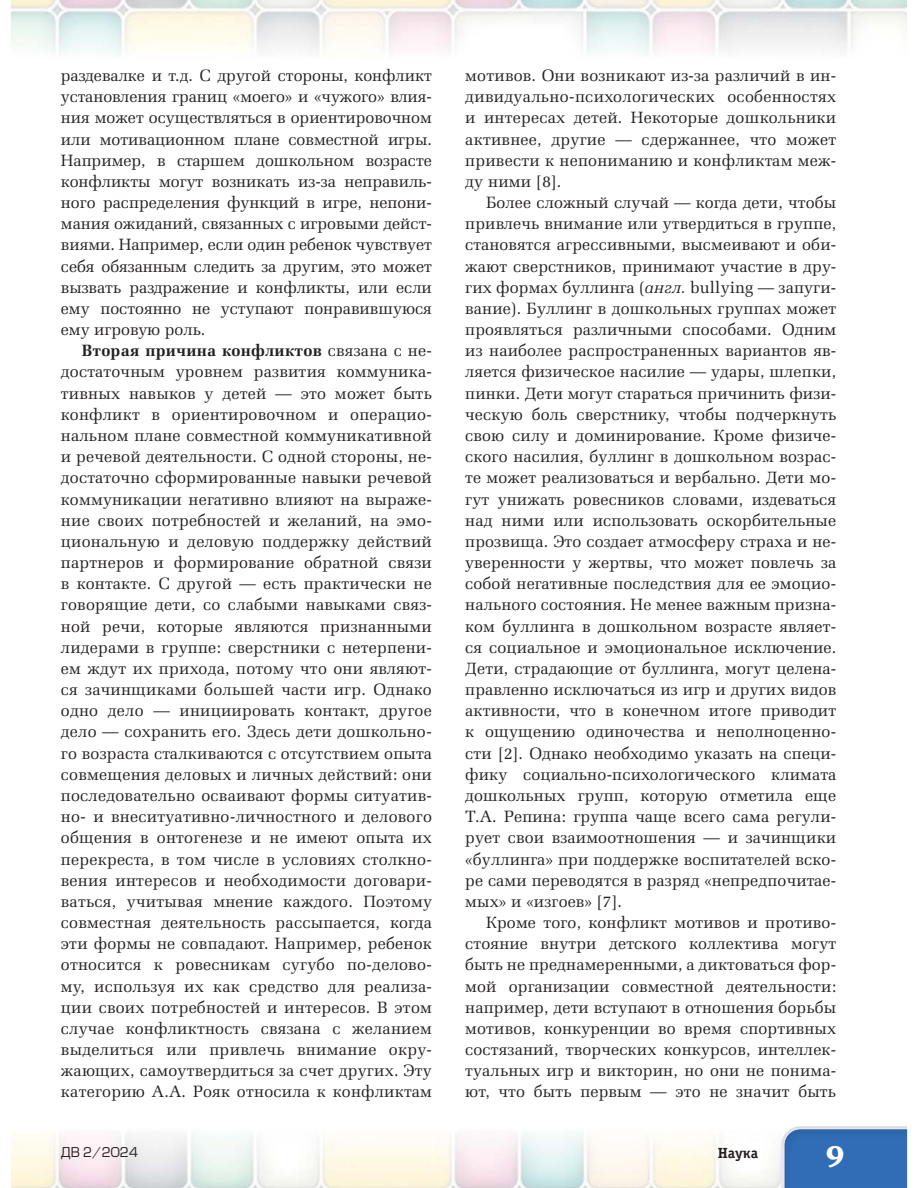
<style>
.page{position:relative;width:918px;height:1188px;background:#fff}
.page>*{position:absolute;margin:0;border:0;box-sizing:border-box;transform-origin:0 0}
.t1{font:29.4px "Charter ITC Black";color:#fff}
.t2{font:16.5px/21.1px "Zapf Elliptical 711 BT";letter-spacing:.01em;color:#231f20;text-align:justify}
.t3{font:14.7px "Officina Serif Bold ITC";color:#231f20}
.t4{font:13.2px "Europe";color:#231f20}
.s1{font-weight:700}
.s2{font-style:italic}
</style>
<div class="page">
<img style="left:11px;top:0;width:896px;height:56px">
<img style="left:11px;top:1133px;width:770px;height:55px">
<img style="left:793px;top:1126px;width:114px;height:2px">
<img style="left:781px;top:1128px;width:126px;height:60px">
<p class="t2" style="left:61px;top:66px;width:373px">раздевалке и т.д. С другой стороны, конфликт установления границ «моего» и «чужого» влия&shy;ния может осуществляться в ориентировочном или мотивационном плане совместной игры.<br>Например, в старшем дошкольном возрасте конфликты могут возникать из-за неправиль&shy;ного распределения функций в игре, непони&shy;мания ожиданий, связанных с игровыми дейст&shy;вия ми. Например, если один ребенок чувствует себя обязанным следить за другим, это может вызвать раздражение и конфликты, или если ему постоянно не уступают понравившуюся ему игровую роль.</p>
<p class="t2" style="left:61px;top:341px;width:373px;text-indent:21px"><span class="s1">Вторая причина конфликтов</span> связана с не&shy;достаточным уровнем развития коммуника&shy;тивных навыков у детей <span class="s2">—</span> это может быть конфликт в ориентировочном и операцио&shy;нальном плане совместной коммуникативной и речевой деятельности. С одной стороны, не&shy;достаточно сформированные навыки речевой коммуникации негативно влияют на выраже&shy;ние своих потребностей и желаний, на эмо&shy;циональную и деловую поддержку действий партнеров и формирование обратной связи в контакте. С другой — есть практически не говорящие дети, со слабыми навыками связ&shy;ной речи, которые являются признанными лидерами в группе: сверстники с нетерпени&shy;ем ждут их прихода, потому что они являют&shy;ся зачинщиками большей части игр. Однако одно дело — инициировать контакт, другое дело — сохранить его. Здесь дети дошкольно&shy;го возраста сталкиваются с отсутствием опыта совмещения деловых и личных действий: они последовательно осваивают формы ситуатив&shy;но- и внеситуативно-личностного и делового общения в онтогенезе и не имеют опыта их перекреста, в том числе в условиях столкно&shy;вения интересов и необходимости договари&shy;ваться, учитывая мнение каждого. Поэтому совместная деятельность рассыпается, когда эти формы не совпадают. Например, ребенок относится к ровесникам сугубо по-делово&shy;му, используя их как средство для реализа&shy;ции своих потребностей и интересов. В этом случае конфликтность связана с желанием выделиться или привлечь внимание окру&shy;жающих, самоутвердиться за счет других. Эту категорию А.А. Рояк относила к конфликтам</p>
<p class="t2" style="left:465px;top:66px;width:372px">мотивов. Они возникают из-за различий в ин&shy;дивидуально-психологических особенностях и интересах детей. Некоторые дошкольники активнее, другие — сдержаннее, что может привести к непониманию и конфликтам меж&shy;ду ними [8].</p>
<p class="t2" style="left:465px;top:193px;width:373px;text-indent:21px">Более сложный случай — когда дети, чтобы привлечь внимание или утвердиться в группе, становятся агрессивными, высмеивают и оби&shy;жают сверстников, принимают участие в дру&shy;гих формах буллинга (<span class="s2">англ.</span> bullying — запуги&shy;вание). Буллинг в дошкольных группах может проявляться различными способами. Одним из наиболее распространенных вариантов яв&shy;ляется физическое насилие — удары, шлепки, пинки. Дети могут стараться причинить физи&shy;ческую боль сверстнику, чтобы подчеркнуть свою силу и доминирование. Кроме физиче&shy;ского насилия, буллинг в дошкольном возрас&shy;те может реализоваться и вербально. Дети мо&shy;гут унижать ровесников словами, издеваться над ними или использовать оскорбительные прозвища. Это создает атмосферу страха и не&shy;уверенности у жертвы, что может повлечь за собой негативные последствия для ее эмоцио&shy;нального состояния. Не менее важным призна&shy;ком буллинга в дошкольном возрасте являет&shy;ся социальное и эмоциональное исключение.<br>Дети, страдающие от буллинга, могут целена&shy;правленно исключаться из игр и других видов активности, что в конечном итоге приводит к ощущению одиночества и неполноценно&shy;сти [2]. Однако необходимо указать на специ&shy;фику социально-психологического климата дошкольных групп, которую отметила еще Т.А. Репина: группа чаще всего сама регули&shy;рует свои взаимоотношения — и зачинщики «буллинга» при поддержке воспитателей вско&shy;ре сами переводятся в разряд «непредпочитае&shy;мых» и «изгоев» [7].</p>
<p class="t2" style="left:465px;top:913px;width:373px;text-indent:21px">Кроме того, конфликт мотивов и противо&shy;стояние внутри детского коллектива могут быть не преднамеренными, а диктоваться фор&shy;мой организации совместной деятельности: например, дети вступают в отношения борьбы мотивов, конкуренции во время спортивных состязаний, творческих конкурсов, интеллек&shy;туальных игр и викторин, но они не понима&shy;ют, что быть первым — это не значит быть</p>
<p class="t4" style="left:61px;top:1145px;width:79px">ДВ 2/2024</p>
<p class="t3" style="left:718px;top:1144px;width:42px">Наука</p>
<h1 class="t1" style="left:826px;top:1138px;width:20px">9</h1>
</div>
